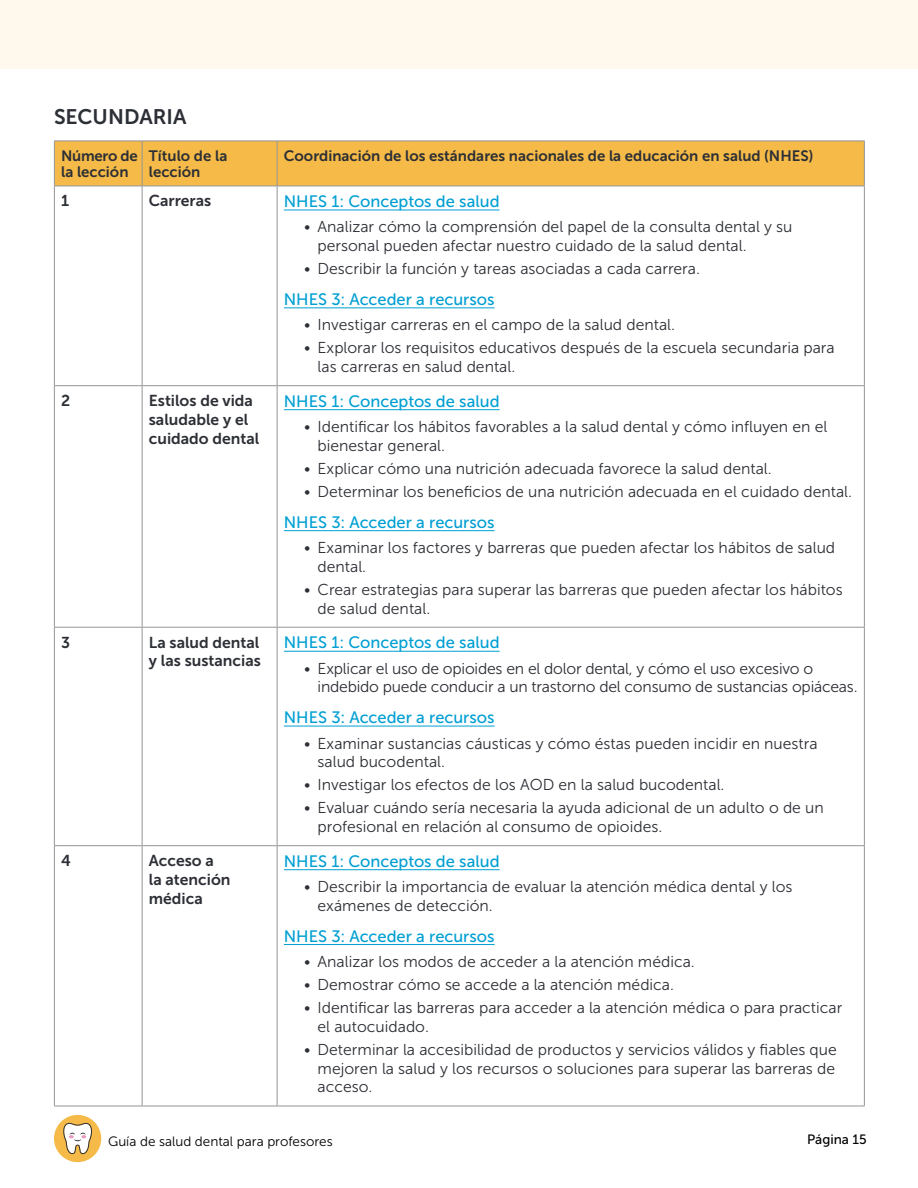
<style>
.page{position:relative;width:918px;height:1188px;background:#fff}
.page>*{position:absolute;margin:0;border:0;box-sizing:border-box;transform-origin:0 0}
.t1{font:21px "Museo Sans 700";color:#2c2f35}
.t2{font:16.5px "Museo Sans 500";color:#009fd3}
.t3{font:15.75px/18.8px "Museo Sans 300";color:#2c2f35}
.t4{font:15.75px/18.8px "Museo Sans 700";color:#2c2f35}
.t5{font:15px/16.5px "Museo Sans 700";color:#2c2f35}
.t6{font:13.5px "Museo Sans 300";color:#000}
.t7{font:13.5px "Museo Sans 500";color:#000}
</style>
<div class="page">
<div style="left:0;top:0;width:918px;height:68px;background:#fef8ed"></div>
<div style="left:54px;top:1115px;width:47px;height:47px;background:#f5ba47;border-radius:50%"></div>
<svg style="left:63px;top:1123px;width:29px;height:31px"></svg>
<div style="left:55px;top:142px;width:809px;height:44px;background:#f5ba47"></div>
<hr style="left:54px;top:141px;width:88px;height:1px;background:#939598">
<hr style="left:54px;top:141px;width:1px;height:45px;background:#939598">
<hr style="left:142px;top:141px;width:135px;height:1px;background:#939598">
<hr style="left:142px;top:141px;width:1px;height:45px;background:#939598">
<hr style="left:277px;top:141px;width:588px;height:1px;background:#939598">
<hr style="left:277px;top:141px;width:1px;height:45px;background:#939598">
<hr style="left:864px;top:141px;width:1px;height:45px;background:#939598">
<hr style="left:54px;top:186px;width:88px;height:1px;background:#939598">
<hr style="left:54px;top:186px;width:1px;height:199px;background:#939598">
<hr style="left:142px;top:186px;width:135px;height:1px;background:#939598">
<hr style="left:142px;top:186px;width:1px;height:199px;background:#939598">
<hr style="left:277px;top:186px;width:588px;height:1px;background:#939598">
<hr style="left:277px;top:186px;width:1px;height:199px;background:#939598">
<hr style="left:864px;top:186px;width:1px;height:199px;background:#939598">
<hr style="left:54px;top:385px;width:88px;height:1px;background:#939598">
<hr style="left:54px;top:386px;width:1px;height:241px;background:#939598">
<hr style="left:142px;top:385px;width:135px;height:1px;background:#939598">
<hr style="left:142px;top:386px;width:1px;height:241px;background:#939598">
<hr style="left:277px;top:385px;width:588px;height:1px;background:#939598">
<hr style="left:277px;top:386px;width:1px;height:241px;background:#939598">
<hr style="left:864px;top:386px;width:1px;height:241px;background:#939598">
<hr style="left:54px;top:627px;width:88px;height:1px;background:#939598">
<hr style="left:54px;top:628px;width:1px;height:217px;background:#939598">
<hr style="left:142px;top:627px;width:135px;height:1px;background:#939598">
<hr style="left:142px;top:628px;width:1px;height:217px;background:#939598">
<hr style="left:277px;top:627px;width:588px;height:1px;background:#939598">
<hr style="left:277px;top:628px;width:1px;height:217px;background:#939598">
<hr style="left:864px;top:628px;width:1px;height:217px;background:#939598">
<hr style="left:54px;top:845px;width:88px;height:1px;background:#939598">
<hr style="left:54px;top:846px;width:1px;height:260px;background:#939598">
<hr style="left:142px;top:845px;width:135px;height:1px;background:#939598">
<hr style="left:142px;top:846px;width:1px;height:260px;background:#939598">
<hr style="left:277px;top:845px;width:588px;height:1px;background:#939598">
<hr style="left:277px;top:846px;width:1px;height:260px;background:#939598">
<hr style="left:864px;top:846px;width:1px;height:260px;background:#939598">
<hr style="left:54px;top:1106px;width:88px;height:1px;background:#939598">
<hr style="left:142px;top:1106px;width:135px;height:1px;background:#939598">
<hr style="left:277px;top:1106px;width:588px;height:1px;background:#939598">
<hr style="left:284px;top:210px;width:216px;height:1px;background:#009fd3">
<hr style="left:284px;top:307px;width:211px;height:1px;background:#009fd3">
<hr style="left:284px;top:409px;width:216px;height:1px;background:#009fd3">
<hr style="left:284px;top:530px;width:211px;height:1px;background:#009fd3">
<hr style="left:284px;top:651px;width:216px;height:1px;background:#009fd3">
<hr style="left:284px;top:726px;width:211px;height:1px;background:#009fd3">
<hr style="left:284px;top:869px;width:216px;height:1px;background:#009fd3">
<hr style="left:284px;top:944px;width:211px;height:1px;background:#009fd3">
<h1 class="t1" style="left:54px;top:105px;width:134px">SECUNDARIA</h1>
<p class="t5" style="left:61px;top:147px;width:78px">Número de la lección</p>
<p class="t5" style="left:149px;top:147px;width:80px">Título de la lección</p>
<p class="t5" style="left:284px;top:147px;width:531px">Coordinación de los estándares nacionales de la educación en salud (NHES)</p>
<p class="t4" style="left:61px;top:192px;width:10px">1</p>
<p class="t4" style="left:149px;top:192px;width:64px">Carreras</p>
<p class="t2" style="left:284px;top:192px;width:217px">NHES 1: Conceptos de salud</p>
<p class="t3" style="left:318px;top:218px;width:476px;text-indent:-13px">• Analizar cómo la comprensión del papel de la consulta dental y su personal pueden afectar nuestro cuidado de la salud dental.</p>
<p class="t3" style="left:304px;top:260px;width:397px">• Describir la función y tareas asociadas a cada carrera.</p>
<p class="t2" style="left:284px;top:290px;width:212px">NHES 3: Acceder a recursos</p>
<p class="t3" style="left:304px;top:316px;width:372px">• Investigar carreras en el campo de la salud dental.</p>
<p class="t3" style="left:318px;top:339px;width:519px;text-indent:-13px">• Explorar los requisitos educativos después de la escuela secundaria para las carreras en salud dental.</p>
<p class="t4" style="left:61px;top:391px;width:11px">2</p>
<p class="t4" style="left:149px;top:391px;width:112px">Estilos de vida saludable y el cuidado dental</p>
<p class="t2" style="left:284px;top:392px;width:217px">NHES 1: Conceptos de salud</p>
<p class="t3" style="left:318px;top:418px;width:511px;text-indent:-13px">• Identificar los hábitos favorables a la salud dental y cómo influyen en el bienestar general.</p>
<p class="t3" style="left:304px;top:459px;width:469px">• Explicar cómo una nutrición adecuada favorece la salud dental.</p>
<p class="t3" style="left:304px;top:482px;width:549px">• Determinar los beneficios de una nutrición adecuada en el cuidado dental.</p>
<p class="t2" style="left:284px;top:513px;width:212px">NHES 3: Acceder a recursos</p>
<p class="t3" style="left:318px;top:538px;width:519px;text-indent:-13px">• Examinar los factores y barreras que pueden afectar los hábitos de salud dental.</p>
<p class="t3" style="left:318px;top:580px;width:527px;text-indent:-13px">• Crear estrategias para superar las barreras que pueden afectar los hábitos de salud dental.</p>
<p class="t4" style="left:61px;top:633px;width:11px">3</p>
<p class="t4" style="left:149px;top:633px;width:114px">La salud dental y las sustancias</p>
<p class="t2" style="left:284px;top:634px;width:217px">NHES 1: Conceptos de salud</p>
<p class="t3" style="left:318px;top:659px;width:541px;text-indent:-13px">• Explicar el uso de opioides en el dolor dental, y cómo el uso excesivo o indebido puede conducir a un trastorno del consumo de sustancias opiáceas.</p>
<p class="t2" style="left:284px;top:708px;width:212px">NHES 3: Acceder a recursos</p>
<p class="t3" style="left:318px;top:734px;width:502px;text-indent:-13px">• Examinar sustancias cáusticas y cómo éstas pueden incidir en nuestra salud bucodental.</p>
<p class="t3" style="left:304px;top:776px;width:422px">• Investigar los efectos de los AOD en la salud bucodental.</p>
<p class="t3" style="left:318px;top:799px;width:508px;text-indent:-13px">• Evaluar cuándo sería necesaria la ayuda adicional de un adulto o de un profesional en relación al consumo de opioides.</p>
<p class="t4" style="left:61px;top:851px;width:11px">4</p>
<p class="t4" style="left:149px;top:851px;width:83px">Acceso a la atención médica</p>
<p class="t2" style="left:284px;top:852px;width:217px">NHES 1: Conceptos de salud</p>
<p class="t3" style="left:318px;top:878px;width:476px;text-indent:-13px">• Describir la importancia de evaluar la atención médica dental y los exámenes de detección.</p>
<p class="t2" style="left:284px;top:927px;width:212px">NHES 3: Acceder a recursos</p>
<p class="t3" style="left:304px;top:952px;width:392px">• Analizar los modos de acceder a la atención médica.</p>
<p class="t3" style="left:304px;top:975px;width:371px">• Demostrar cómo se accede a la atención médica.</p>
<p class="t3" style="left:318px;top:999px;width:526px;text-indent:-13px">• Identificar las barreras para acceder a la atención médica o para practicar el autocuidado.</p>
<p class="t3" style="left:318px;top:1040px;width:521px;text-align:justify;text-indent:-13px">• Determinar la accesibilidad de productos y servicios válidos y fiables que mejoren la salud y los recursos o soluciones para superar las barreras de acceso.</p>
<p class="t6" style="left:108px;top:1134px;width:226px">Guía de salud dental para profesores</p>
<p class="t7" style="left:807px;top:1132px;width:61px">Página 15</p>
</div>
